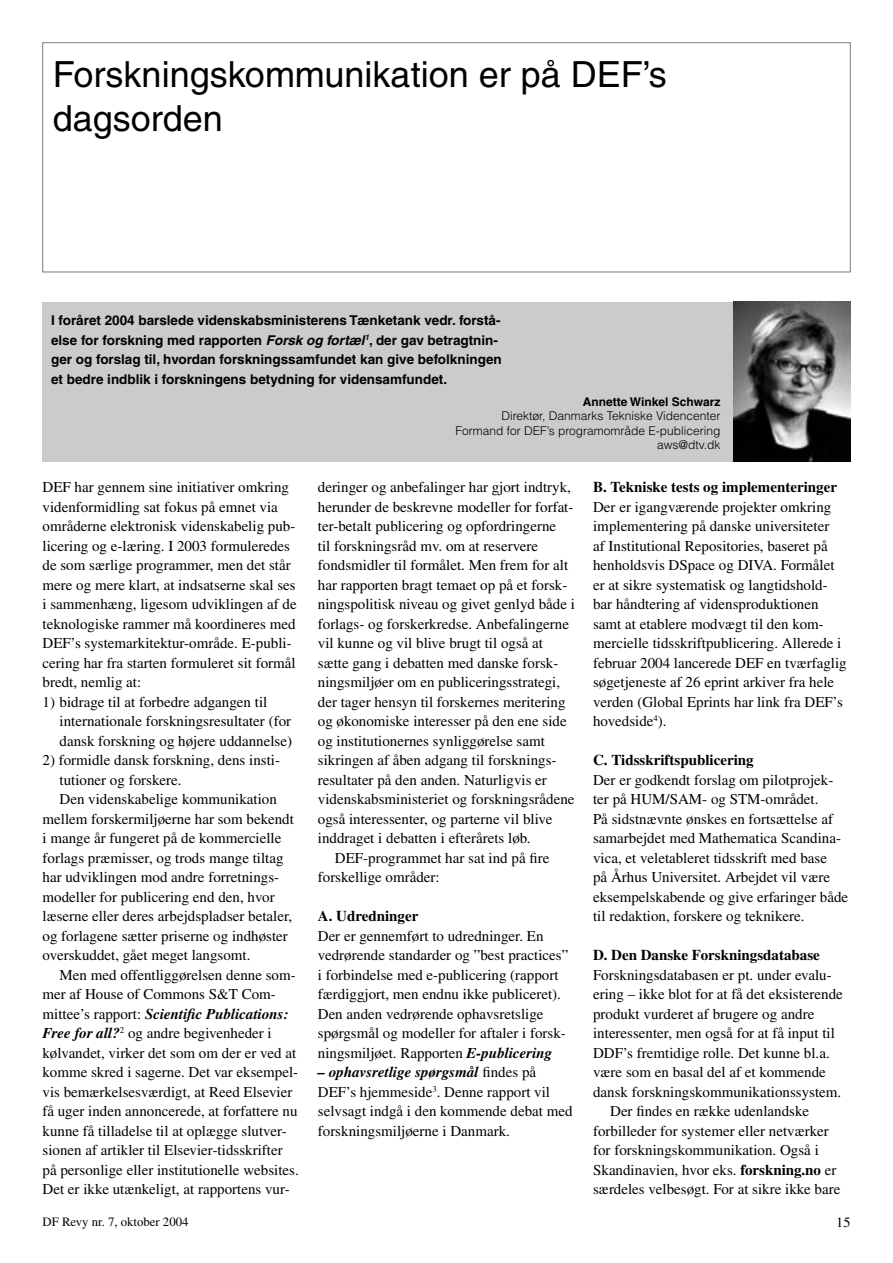
<style>
.page{position:relative;width:893px;height:1263px;background:#fff}
.page>*{position:absolute;margin:0;border:0;box-sizing:border-box;transform-origin:0 0}
.DF-revy_overskr-stor{font:36px/43.2px "Helvetica";color:#000}
.DF-revy_brødtxt{font:15px/19.5px "Times";color:#000}
.DF-revy_brødtxt-2{font:700 15px "Times";color:#000}
.t1{font:14.25px "Times";color:#000}
.DF-revy_mellemrubrikker{font:700 13.5px/19.5px "Helvetica";color:#000}
.t2{font:12.75px "Times";color:#000}
.DF-revy_forfatteradr{font:300 12px "Helvetica";color:#000}
.DF-revy_forfatteradr-2{font:700 12px "Helvetica";color:#000}
.s1{font-style:italic}
.s2{font-weight:700;font-style:italic}
.s3{font-weight:700}
</style>
<div class="page">
<div style="left:43px;top:302px;width:807px;height:159px;background:#cbcbcb"></div>
<img style="left:734px;top:302px;width:116px;height:159px">
<p class="DF-revy_overskr-stor" style="left:53px;top:53px;width:616px">Forskningskommunikation er på DEF’s dagsorden</p>
<p class="DF-revy_mellemrubrikker" style="left:51px;top:310px;width:452px">I foråret 2004 barslede videnskabsministerens Tænketank vedr. forstå&shy;else for forskning med rapporten <span class="s1">Forsk og fortæl</span><sup>1</sup>, der gav betragtnin&shy;ger og forslag til, hvordan forskningssamfundet kan give befolkningen et bedre indblik i forskningens betydning for vidensamfundet.</p>
<p class="DF-revy_brødtxt" style="left:43px;top:477px;width:256px">DEF har gennem sine initiativer omkring videnformidling sat fokus på emnet via områderne elektronisk videnskabelig pub&shy;licering og e-læring. I 2003 formuleredes de som særlige programmer, men det står mere og mere klart, at indsatserne skal ses i sammenhæng, ligesom udviklingen af de teknologiske rammer må koordineres med DEF’s systemarkitektur-område. E-publi&shy;cering har fra starten formuleret sit formål bredt, nemlig at:</p>
<p class="DF-revy_brødtxt" style="left:60px;top:692px;width:234px;text-indent:-17px">1) bidrage til at forbedre adgangen til internationale forskningsresultater (for dansk forskning og højere uddannelse)</p>
<p class="DF-revy_brødtxt" style="left:60px;top:750px;width:222px;text-indent:-17px">2) formidle dansk forskning, dens insti&shy;tutioner og forskere.</p>
<p class="DF-revy_brødtxt" style="left:43px;top:789px;width:253px;text-indent:17px">Den videnskabelige kommunikation mellem forskermiljøerne har som bekendt i mange år fungeret på de kommercielle forlags præmisser, og trods mange tiltag har udviklingen mod andre forretnings&shy;modeller for publicering end den, hvor læserne eller deres arbejdspladser betaler, og forlagene sætter priserne og indhøster overskuddet, gået meget langsomt.</p>
<p class="DF-revy_brødtxt" style="left:43px;top:965px;width:258px;text-indent:17px">Men med offentliggørelsen denne som&shy;mer af House of Commons S&amp;T Com&shy;mittee’s rapport: <span class="s2">Scientific Publications:<br>Free for all?</span><sup>2</sup> og andre begivenheder i kølvandet, virker det som om der er ved at komme skred i sagerne. Det var eksempel&shy;vis bemærkelsesværdigt, at Reed Elsevier få uger inden annoncerede, at forfattere nu kunne få tilladelse til at oplægge slutver&shy;sionen af artikler til Elsevier-tidsskrifter på personlige eller institutionelle websites.<br>Det er ikke utænkeligt, at rapportens vur-</p>
<p class="DF-revy_forfatteradr-2" style="left:583px;top:394px;width:139px">Annette Winkel Schwarz</p>
<p class="DF-revy_forfatteradr" style="left:501px;top:409px;width:221px">Direktør, Danmarks Tekniske Videncenter</p>
<p class="DF-revy_forfatteradr" style="left:455px;top:423px;width:267px">Formand for DEF’s programområde E-publicering</p>
<p class="DF-revy_forfatteradr" style="left:657px;top:437px;width:65px">aws@dtv.dk</p>
<p class="DF-revy_brødtxt" style="left:318px;top:477px;width:259px">deringer og anbefalinger har gjort indtryk, herunder de beskrevne modeller for forfat&shy;ter-betalt publicering og opfordringerne<br>til forskningsråd mv. om at reservere fondsmidler til formålet. Men frem for alt har rapporten bragt temaet op på et forsk&shy;ningspolitisk niveau og givet genlyd både i forlags- og forskerkredse. Anbefalingerne vil kunne og vil blive brugt til også at sætte gang i debatten med danske forsk&shy;ningsmiljøer om en publiceringsstrategi, der tager hensyn til forskernes meritering og økonomiske interesser på den ene side og institutionernes synliggørelse samt sikringen af åben adgang til forsknings&shy;resultater på den anden. Naturligvis er videnskabsministeriet og forskningsrådene også interessenter, og parterne vil blive inddraget i debatten i efterårets løb.</p>
<p class="DF-revy_brødtxt" style="left:318px;top:848px;width:233px;text-indent:17px">DEF-programmet har sat ind på fire forskellige områder:</p>
<p class="DF-revy_brødtxt-2" style="left:318px;top:907px;width:102px">A. Udredninger</p>
<p class="DF-revy_brødtxt" style="left:318px;top:926px;width:252px">Der er gennemført to udredninger. En vedrørende standarder og ”best practices” i forbindelse med e-publicering (rapport færdiggjort, men endnu ikke publiceret).<br>Den anden vedrørende ophavsretslige spørgsmål og modeller for aftaler i forsk&shy;ningsmiljøet. Rapporten <span class="s2">E-publicering</span></p>
<p class="DF-revy_brødtxt" style="left:318px;top:1062px;width:256px"><span class="s2">– ophavsretlige spørgsmål</span> findes på DEF’s hjemmeside<sup>3</sup>. Denne rapport vil selvsagt indgå i den kommende debat med forskningsmiljøerne i Danmark.</p>
<p class="DF-revy_brødtxt-2" style="left:593px;top:478px;width:245px">B. Tekniske tests og implementeringer</p>
<p class="DF-revy_brødtxt" style="left:593px;top:497px;width:255px">Der er igangværende projekter omkring implementering på danske universiteter<br>af Institutional Repositories, baseret på henholdsvis DSpace og DIVA. Formålet er at sikre systematisk og langtidshold&shy;bar håndtering af vidensproduktionen samt at etablere modvægt til den kom&shy;mercielle tidsskriftpublicering. Allerede i februar 2004 lancerede DEF en tværfaglig søgetjeneste af 26 eprint arkiver fra hele verden (Global Eprints har link fra DEF’s hovedside<sup>4</sup>).</p>
<p class="DF-revy_brødtxt-2" style="left:593px;top:751px;width:162px">C. Tidsskriftspublicering</p>
<p class="DF-revy_brødtxt" style="left:593px;top:770px;width:257px">Der er godkendt forslag om pilotprojek&shy;ter på HUM/SAM- og STM-området.<br>På sidstnævnte ønskes en fortsættelse af samarbejdet med Mathematica Scandina&shy;vica, et veletableret tidsskrift med base<br>på Århus Universitet. Arbejdet vil være eksempelskabende og give erfaringer både til redaktion, forskere og teknikere.</p>
<p class="DF-revy_brødtxt-2" style="left:593px;top:946px;width:228px">D. Den Danske Forskningsdatabase</p>
<p class="DF-revy_brødtxt" style="left:593px;top:965px;width:251px">Forskningsdatabasen er pt. under evalu&shy;ering – ikke blot for at få det eksisterende produkt vurderet af brugere og andre interessenter, men også for at få input til DDF’s fremtidige rolle. Det kunne bl.a. være som en basal del af et kommende dansk forskningskommunikationssystem.</p>
<p class="DF-revy_brødtxt" style="left:593px;top:1101px;width:249px;text-indent:17px">Der findes en række udenlandske forbilleder for systemer eller netværker for forskningskommunikation. Også i Skandinavien, hvor eks. <span class="s3">forskning.no</span> er særdeles velbesøgt. For at sikre ikke bare</p>
<p class="t2" style="left:43px;top:1215px;width:147px">DF Revy nr. 7, oktober 2004</p>
<p class="t1" style="left:836px;top:1214px;width:16px">15</p>
</div>
